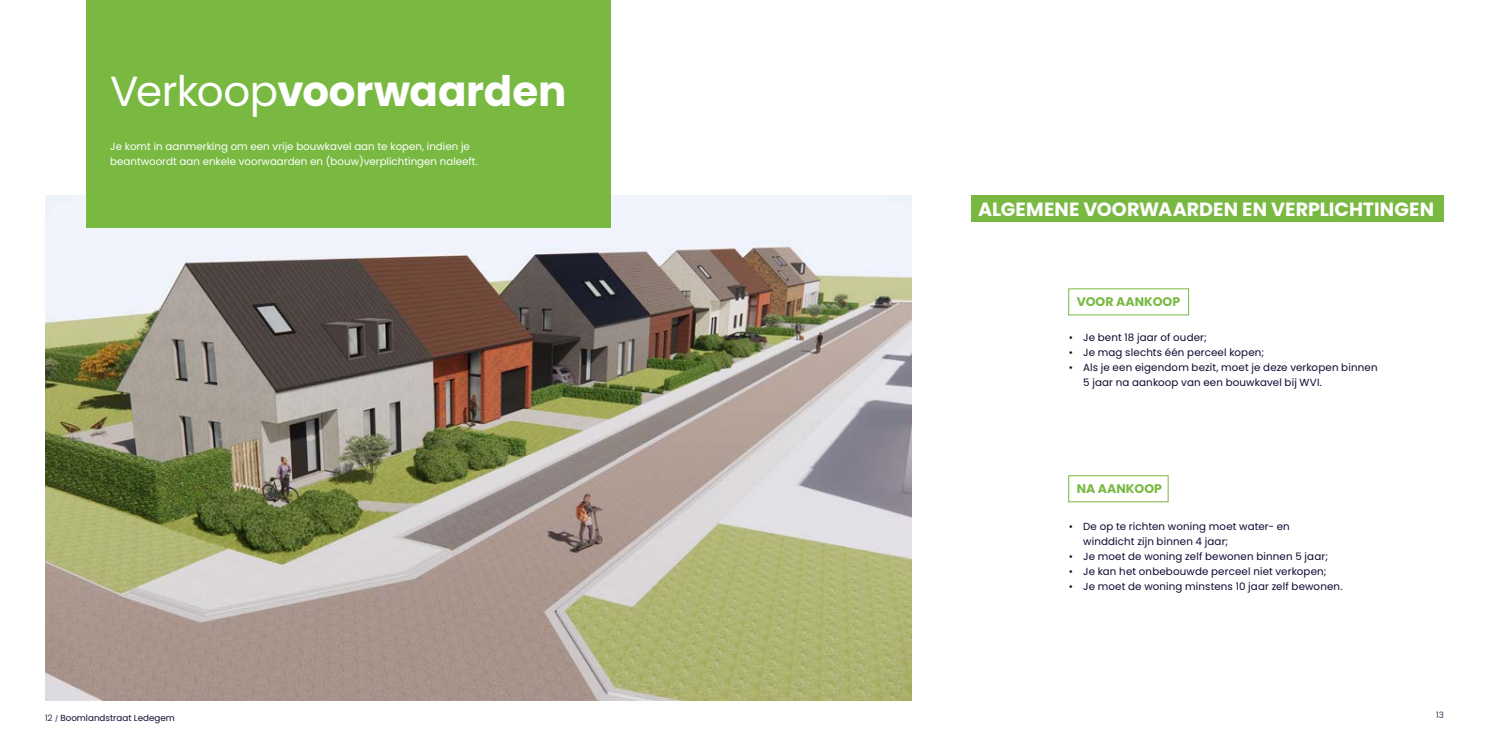
<style>
.page{position:relative;width:1489px;height:745px;background:#fff}
.page>*{position:absolute;margin:0;border:0;box-sizing:border-box;transform-origin:0 0}
.t1{font:700 42px "Poppins";letter-spacing:-.005em;color:#fff}
.t2{font:700 19.12px "Poppins";letter-spacing:.005em;color:#fff}
.t3{font:700 12.5px "Poppins";color:#79b942}
.t4{font:10.25px/15px "Poppins";letter-spacing:.015em;color:#120531}
.t5{font:10.25px/15px "Poppins";color:#fff}
.t6{font:8.75px "Poppins";color:#120531}
.t7{font:300 8.75px "Poppins";color:#120531}
.s1{font-weight:400}
.s2{font-weight:300}
.s3{font-size:6.25px}
</style>
<div class="page">
<img style="left:45px;top:195px;width:866px;height:505px">
<div style="left:86px;top:0;width:525px;height:227px;background:#79b942"></div>
<div style="left:971px;top:195px;width:472px;height:26px;background:#79b942"></div>
<div style="left:1068px;top:475px;width:100px;height:27px;border:1px solid #79b942"></div>
<h1 class="t1" style="left:110px;top:67px;width:457px"><span class="s1">Verkoop</span>voorwaarden</h1>
<p class="t5" style="left:110px;top:139px;width:369px">Je komt in aanmerking om een vrije bouwkavel aan te kopen, indien je beantwoordt aan enkele voorwaarden en (bouw)verplichtingen naleeft.</p>
<p class="t6" style="left:45px;top:712px;width:131px"><span class="s2">12</span> <span class="s3">/</span> Boomlandstraat Ledegem</p>
<h2 class="t2" style="left:978px;top:198px;width:457px">ALGEMENE VOORWAARDEN EN VERPLICHTINGEN</h2>
<p class="t3" style="left:1076px;top:294px;width:105px">VOOR AANKOOP</p>
<p class="t4" style="left:1068px;top:330px;width:139px">• Je bent 18 jaar of ouder;</p>
<p class="t4" style="left:1068px;top:345px;width:197px">• Je mag slechts één perceel kopen;</p>
<p class="t4" style="left:1083px;top:360px;width:296px;text-indent:-14px">• Als je een eigendom bezit, moet je deze verkopen binnen<br>5 jaar na aankoop van een bouwkavel bij WVI.</p>
<p class="t3" style="left:1076px;top:481px;width:87px">NA AANKOOP</p>
<p class="t4" style="left:1083px;top:518px;width:208px;text-indent:-14px">• De op te richten woning moet water- en winddicht zijn binnen 4 jaar;</p>
<p class="t4" style="left:1068px;top:548px;width:261px">• Je moet de woning zelf bewonen binnen 5 jaar;</p>
<p class="t4" style="left:1068px;top:563px;width:259px">• Je kan het onbebouwde perceel niet verkopen;</p>
<p class="t4" style="left:1068px;top:578px;width:275px">• Je moet de woning minstens 10 jaar zelf bewonen.</p>
<p class="t7" style="left:1435px;top:709px;width:9px">13</p>
</div>
